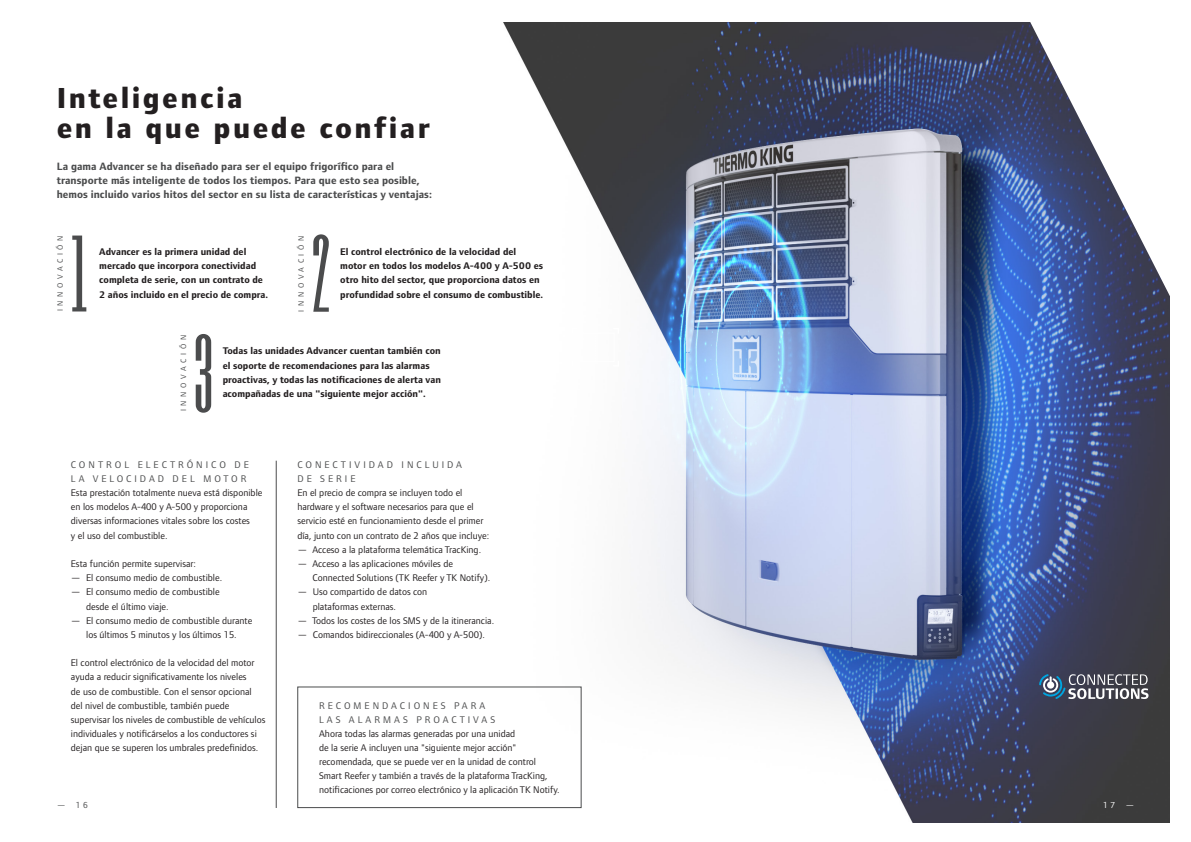
<style>
.page{position:relative;width:1191px;height:842px;background:#fff}
.page>*{position:absolute;margin:0;border:0;box-sizing:border-box;transform-origin:0 0}
.t1{font:90px "Six Caps";color:#4b4c4d}
.ADVANCER_Titel{font:800 30px/30px "Foundry Form Sans";letter-spacing:.08em;color:#231f20}
.ADVANCER_Intro{font:700 11px/14.2px "Foundry Form Sans";letter-spacing:.005em;color:#4b4c4d}
.ADVANCER_Body{font:10px/14.2px "Foundry Form Sans";color:#231f20}
.ADVANCER_Body-2{font:700 10px/14.2px "Foundry Form Sans";color:#231f20}
.ADVANCER_Tussen{font:10px/14.2px "Foundry Form Sans";letter-spacing:.3em;color:#4b4c4d}
.ADVANCER_Body-3{font:10px/14.2px "Foundry Form Sans";letter-spacing:.3em;color:#4b4c4d}
.t2{font:9px "Foundry Form Sans";color:#4b4c4d}
.ADVANCER_Titel_boven{font:9px "Foundry Form Sans";color:#fff}
.ADVANCER_Tussen-2{font:8px "Foundry Form Sans";letter-spacing:.46em;color:#4b4c4d}
</style>
<div class="page">
<img style="left:304px;top:22px;width:865px;height:800px">
<svg style="left:1019px;top:22px;width:151px;height:281px"></svg>
<hr style="left:276px;top:461px;width:1px;height:347px;background:#4b4c4d">
<svg style="left:595px;top:333px;width:1px;height:28px"></svg>
<svg style="left:572px;top:328px;width:6px;height:6px"></svg>
<svg style="left:613px;top:361px;width:6px;height:6px"></svg>
<svg style="left:613px;top:328px;width:6px;height:6px"></svg>
<svg style="left:572px;top:361px;width:6px;height:6px"></svg>
<svg style="left:1039px;top:674px;width:109px;height:25px"></svg>
<div style="left:298px;top:687px;width:283px;height:121px;border:1px solid #4b4c4d"></div>
<p class="ADVANCER_Titel" style="left:57px;top:83px;width:374px">Inteligencia<br>en la que puede confiar</p>
<p class="ADVANCER_Intro" style="left:57px;top:159px;width:377px">La gama Advancer se ha diseñado para ser el equipo frigorífico para el transporte más inteligente de todos los tiempos. Para que esto sea posible, hemos incluido varios hitos del sector en su lista de características y ventajas:</p>
<p class="ADVANCER_Tussen-2" style="left:55px;top:311px;width:78px;rotate:-90deg">INNOVACIÓN</p>
<p class="t1" style="left:71px;top:211px;width:18px">1</p>
<p class="ADVANCER_Body-2" style="left:99px;top:245px;width:170px">Advancer es la primera unidad del mercado que incorpora conectividad completa de serie, con un contrato de 2 años incluido en el precio de compra.</p>
<p class="ADVANCER_Tussen-2" style="left:296px;top:312px;width:78px;rotate:-90deg">INNOVACIÓN</p>
<p class="t1" style="left:312px;top:211px;width:20px">2</p>
<p class="ADVANCER_Body-2" style="left:340px;top:245px;width:204px">El control electrónico de la velocidad del motor en todos los modelos A-400 y A-500 es otro hito del sector, que proporciona datos en profundidad sobre el consumo de combustible.</p>
<p class="ADVANCER_Tussen-2" style="left:179px;top:411px;width:78px;rotate:-90deg">INNOVACIÓN</p>
<p class="t1" style="left:194px;top:311px;width:21px">3</p>
<p class="ADVANCER_Body-2" style="left:223px;top:344px;width:220px">Todas las unidades Advancer cuentan también con el soporte de recomendaciones para las alarmas proactivas, y todas las notificaciones de alerta van acompañadas de una "siguiente mejor acción".</p>
<p class="ADVANCER_Body-3" style="left:71px;top:457px;width:179px">CONTROL ELECTRÓNICO DE<br>LA VELOCIDAD DEL MOTOR</p>
<p class="ADVANCER_Body" style="left:71px;top:486px;width:193px">Esta prestación totalmente nueva está disponible en los modelos A-400 y A-500 y proporciona diversas informaciones vitales sobre los costes<br>y el uso del combustible.</p>
<p class="ADVANCER_Body" style="left:71px;top:556px;width:127px">Esta función permite supervisar:</p>
<p class="ADVANCER_Body" style="left:71px;top:571px;width:153px">— El consumo medio de combustible.</p>
<p class="ADVANCER_Body" style="left:86px;top:585px;width:135px;text-indent:-15px">— El consumo medio de combustible desde el último viaje.</p>
<p class="ADVANCER_Body" style="left:71px;top:613px;width:183px;text-align:center">— El consumo medio de combustible durante los últimos 5 minutos y los últimos 15.</p>
<p class="ADVANCER_Body" style="left:71px;top:656px;width:196px">El control electrónico de la velocidad del motor ayuda a reducir significativamente los niveles<br>de uso de combustible. Con el sensor opcional del nivel de combustible, también puede supervisar los niveles de combustible de vehículos individuales y notificárselos a los conductores si dejan que se superen los umbrales predefinidos.</p>
<p class="t2" style="left:57px;top:800px;width:33px">— 16</p>
<p class="ADVANCER_Tussen" style="left:297px;top:457px;width:166px">CONECTIVIDAD INCLUIDA<br>DE SERIE</p>
<p class="ADVANCER_Body" style="left:297px;top:486px;width:193px">En el precio de compra se incluyen todo el hardware y el software necesarios para que el servicio esté en funcionamiento desde el primer día, junto con un contrato de 2 años que incluye:</p>
<p class="ADVANCER_Body" style="left:297px;top:542px;width:185px">— Acceso a la plataforma telemática TracKing.</p>
<p class="ADVANCER_Body" style="left:312px;top:556px;width:179px;text-indent:-15px">— Acceso a las aplicaciones móviles de<br>Connected Solutions (TK Reefer y TK Notify).</p>
<p class="ADVANCER_Body" style="left:313px;top:585px;width:116px;text-indent:-15px">— Uso compartido de datos con plataformas externas.</p>
<p class="ADVANCER_Body" style="left:297px;top:613px;width:198px">— Todos los costes de los SMS y de la itinerancia.</p>
<p class="ADVANCER_Body" style="left:297px;top:627px;width:189px">— Comandos bidireccionales (A-400 y A-500).</p>
<p class="ADVANCER_Tussen" style="left:319px;top:699px;width:178px">RECOMENDACIONES PARA<br>LAS ALARMAS PROACTIVAS</p>
<p class="ADVANCER_Body" style="left:319px;top:727px;width:242px">Ahora todas las alarmas generadas por una unidad<br>de la serie A incluyen una "siguiente mejor acción" recomendada, que se puede ver en la unidad de control Smart Reefer y también a través de la plataforma TracKing, notificaciones por correo electrónico y la aplicación TK Notify.</p>
<p class="ADVANCER_Titel_boven" style="left:1103px;top:800px;width:33px">17 —</p>
</div>
